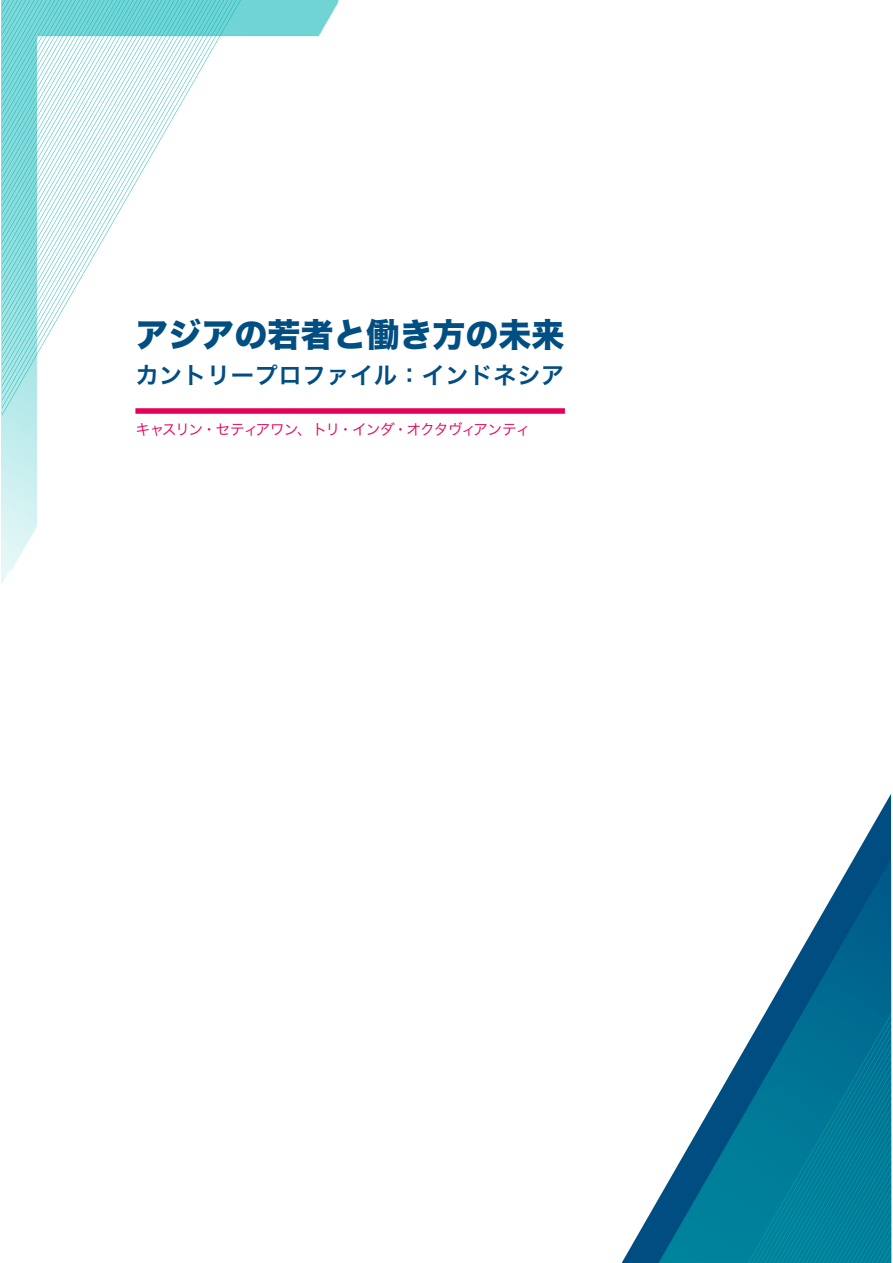
<style>
.page{position:relative;width:893px;height:1263px;background:#fff}
.page>*{position:absolute;margin:0;border:0;box-sizing:border-box;transform-origin:0 0}
.t1{font:33px "Hira Kaku Std W8";color:#004e82}
.t2{font:23.4px "Hira Kaku Std W6";letter-spacing:.02em;color:#004e82}
.t3{font:14.85px "Hira Kaku Std W3";letter-spacing:-.095em;color:#e5005b}
</style>
<div class="page">
<img style="left:2px;top:0;width:620px;height:1263px">
<img style="left:622px;top:794px;width:269px;height:469px">
<img style="left:748px;top:1014px;width:143px;height:249px">
<img style="left:2px;top:0;width:239px;height:416px">
<div style="left:135px;top:408px;width:430px;height:6px;background:#e5005b"></div>
<h1 class="t1" style="left:135px;top:316px;width:430px">アジアの若者と働き方の未来</h1>
<h2 class="t2" style="left:135px;top:357px;width:430px">カントリープロファイル：インドネシア</h2>
<p class="t3" style="left:135px;top:418px;width:396px">キャスリン・セティアワン、トリ・インダ・オクタヴィアンティ</p>
</div>
